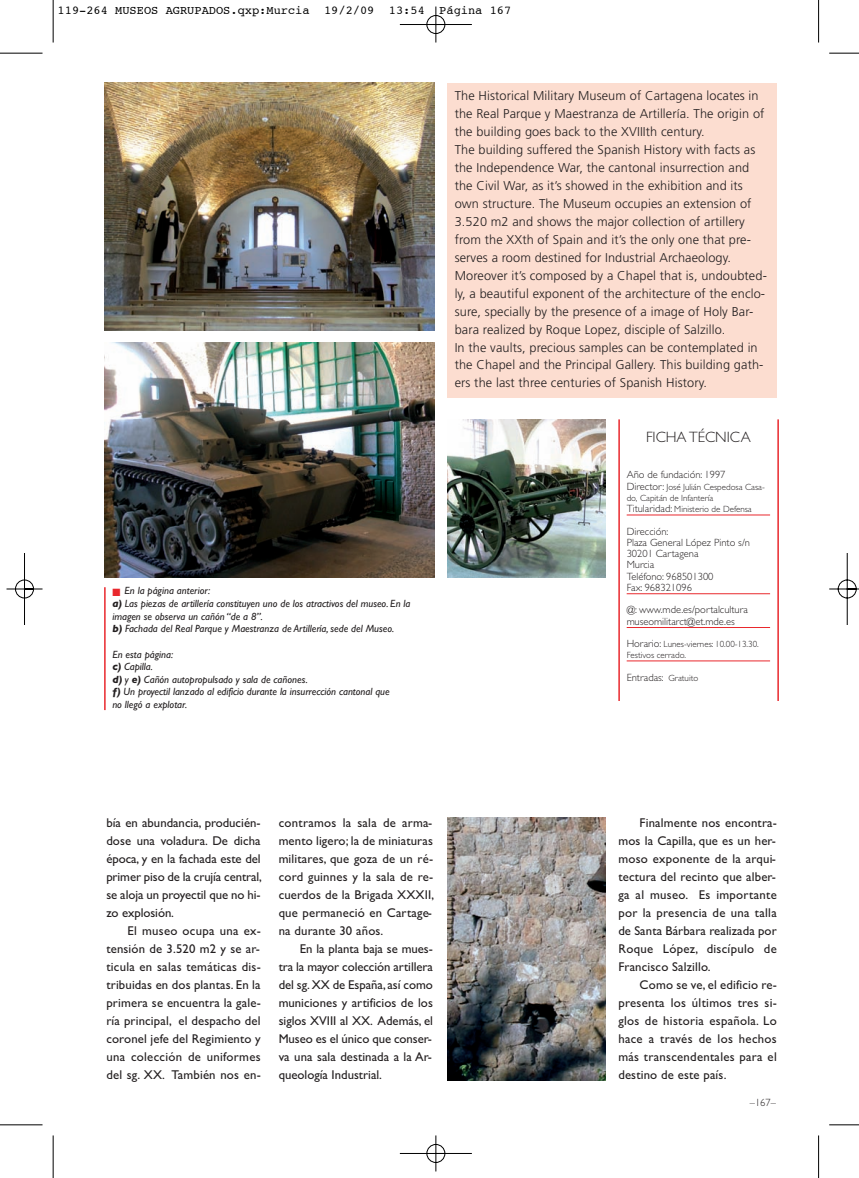
<style>
.page{position:relative;width:859px;height:1178px;background:#fff}
.page>*{position:absolute;margin:0;border:0;box-sizing:border-box;transform-origin:0 0}
.t1{font:300 15px "Gill Sans";color:#231f20}
.t2{font:12.75px/18px "Gill Sans";letter-spacing:.01em;color:#231f20;text-align:justify}
.t3{font:300 12.75px/18px "Frutiger";letter-spacing:.01em;color:#231f20}
.t4{font:12px "Courier";color:#000}
.t5{font:italic 10.5px/12.6px "Gill Sans";color:#231f20}
.t6{font:300 10.5px/11.2px "Gill Sans";color:#231f20}
.t7{font:10.5px "Zapf Dingbats";color:#e9282d}
.t8{font:300 9px/11.2px "Gill Sans";color:#231f20}
.s1{font-weight:700}
.s2{font-size:10.5px}
.s3{font-size:9px}
</style>
<div class="page">
<hr style="left:53px;top:0;width:1px;height:43px;background:#000">
<hr style="left:0;top:53px;width:43px;height:1px;background:#000">
<hr style="left:818px;top:0;width:1px;height:43px;background:#000">
<hr style="left:53px;top:1135px;width:1px;height:43px;background:#000">
<hr style="left:0;top:1124px;width:43px;height:1px;background:#000">
<hr style="left:818px;top:1135px;width:1px;height:43px;background:#000">
<img style="left:6px;top:6px;width:853px;height:1166px">
<p class="t4" style="left:58px;top:4px;width:455px">119-264 MUSEOS AGRUPADOS.qxp:Murcia 19/2/09 13:54 Página 167</p>
<p class="t3" style="left:455px;top:88px;width:314px">The Historical Military Museum of Cartagena locates in the Real Parque y Maestranza de Artillería. The origin of the building goes back to the XVIIIth century.<br>The building suffered the Spanish History with facts as the Independence War, the cantonal insurrection and the Civil War, as it’s showed in the exhibition and its own structure. The Museum occupies an extension of 3.520 m2 and shows the major collection of artillery from the XXth of Spain and it’s the only one that pre&shy;serves a room destined for Industrial Archaeology.<br>Moreover it’s composed by a Chapel that is, undoubted&shy;ly, a beautiful exponent of the architecture of the enclo&shy;sure, specially by the presence of a image of Holy Bar&shy;bara realized by Roque Lopez, disciple of Salzillo.<br>In the vaults, precious samples can be contemplated in the Chapel and the Principal Gallery. This building gath&shy;ers the last three centuries of Spanish History.</p>
<p class="t5" style="left:112px;top:586px;width:299px;text-indent:12px">En la página anterior:<br><span class="s1">a)</span> Las piezas de artillería constituyen uno de los atractivos del museo. En la imagen se observa un cañón “de a 8”.<br><span class="s1">b)</span> Fachada del Real Parque y Maestranza de Artillería, sede del Museo.</p>
<p class="t5" style="left:112px;top:649px;width:279px">En esta página:<br><span class="s1">c)</span> Capilla.<br><span class="s1">d)</span> y <span class="s1">e)</span> Cañón autopropulsado y sala de cañones.<br><span class="s1">f)</span> Un proyectil lanzado al edificio durante la insurrección cantonal que no llegó a explotar.</p>
<p class="t7" style="left:112px;top:587px;width:9px">■</p>
<p class="t2" style="left:106px;top:815px;width:157px">bía en abundancia, producién&shy;dose una voladura. De dicha época, y en la fachada este del primer piso de la crujía central, se aloja un proyectil que no hi&shy;zo explosión.</p>
<p class="t2" style="left:106px;top:923px;width:156px;text-indent:21px">El museo ocupa una ex&shy;tensión de 3.520 m2 y se ar&shy;ticula en salas temáticas dis&shy;tribuidas en dos plantas. En la primera se encuentra la gale&shy;ría principal, el despacho del coronel jefe del Regimiento y una colección de uniformes del sg. XX. También nos en-</p>
<p class="t2" style="left:279px;top:815px;width:157px;text-align:left">contramos la sala de arma&shy;mento ligero; la de miniaturas militares, que goza de un ré&shy;cord guinnes y la sala de re&shy;cuerdos de la Brigada XXXII, que permaneció en Cartage&shy;na durante 30 años.</p>
<p class="t2" style="left:279px;top:941px;width:156px;text-indent:21px">En la planta baja se mues&shy;tra la mayor colección artillera del sg. XX de España, así como municiones y artificios de los siglos XVIII al XX. Además, el Museo es el único que conser&shy;va una sala destinada a la Ar&shy;queología Industrial.</p>
<p class="t1" style="left:646px;top:432px;width:106px">FICHA TÉCNICA</p>
<p class="t6" style="left:627px;top:470px;width:100px">Año de fundación: 1997</p>
<p class="t8" style="left:627px;top:482px;width:140px"><span class="s2">Director:</span> José Julián Cespedosa Casa&shy;do, Capitán de Infantería<br><span class="s2">Titularidad:</span> Ministerio de Defensa</p>
<p class="t6" style="left:627px;top:527px;width:125px">Dirección:<br>Plaza General López Pinto s/n<br>30201 Cartagena<br>Murcia<br>Teléfono: 968501300<br>Fax: 968321096</p>
<p class="t6" style="left:627px;top:605px;width:123px">@: www.mde.es/portalcultura museomilitarct@et.mde.es</p>
<p class="t8" style="left:627px;top:639px;width:134px"><span class="s2">Horario:</span> Lunes-viernes: 10.00-13.30.<br>Festivos cerrado.</p>
<p class="t6" style="left:627px;top:673px;width:73px">Entradas: <span class="s3">Gratuito</span></p>
<p class="t2" style="left:618px;top:815px;width:160px;text-indent:21px">Finalmente nos encontra&shy;mos la Capilla, que es un her&shy;moso exponente de la arqui&shy;tectura del recinto que alber&shy;ga al museo. Es importante por la presencia de una talla de Santa Bárbara realizada por Roque López, discípulo de Francisco Salzillo.</p>
<p class="t2" style="left:618px;top:977px;width:160px;text-indent:21px">Como se ve, el edificio re&shy;presenta los últimos tres si&shy;glos de historia española. Lo hace a través de los hechos más transcendentales para el destino de este país.</p>
<p class="t6" style="left:750px;top:1098px;width:28px">–167–</p>
</div>
